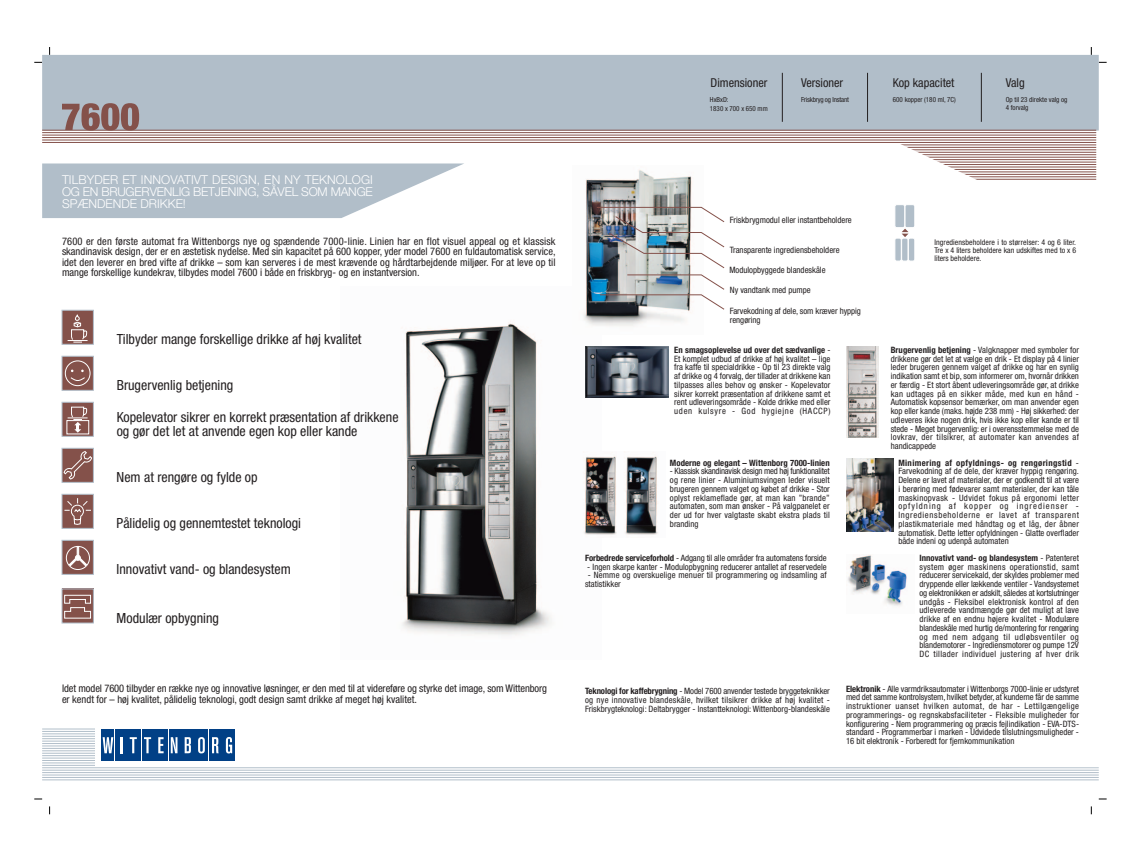
<style>
.page{position:relative;width:1141px;height:861px;background:#fff}
.page>*{position:absolute;margin:0;border:0;box-sizing:border-box;transform-origin:0 0}
.t1{font:condensed 14px/14px "Helvetica Neue";color:#231f20}
.t2{font:300 12.25px/12.2px "Helvetica Neue";letter-spacing:-.015em;color:#fff;text-align:justify}
.t3{font:condensed 12.25px "Helvetica Neue";color:#231f20}
.t4{font:condensed 10.5px/10.5px "Helvetica Neue";color:#231f20;text-align:justify}
.t5{font:condensed 8.75px/8.8px "Helvetica Neue";color:#231f20;text-align:justify}
.t6{font:700 condensed 8.75px "Helvetica Neue";letter-spacing:.005em;color:#231f20}
.t7{font:condensed 7.88px/7.9px "Helvetica Neue";color:#231f20;text-align:justify}
.t8{font:condensed 7px/9.5px "Helvetica Neue";color:#231f20}
.t9{font:condensed 7px "Helvetica Neue";letter-spacing:-.02em;color:#231f20}
.s1{font-weight:700}
</style>
<div class="page">
<img style="left:846px;top:346px;width:33px;height:92px">
<img style="left:402px;top:321px;width:200px;height:314px">
<img style="left:573px;top:180px;width:129px;height:154px">
<img style="left:846px;top:459px;width:47px;height:73px">
<img style="left:847px;top:555px;width:60px;height:52px">
<div style="left:42px;top:55px;width:1057px;height:76px;background:#b1bec9"></div>
<svg style="left:42px;top:728px;width:1057px;height:53px"></svg>
<div style="left:62px;top:448px;width:32px;height:35px;background:#84514a;border:1px solid #b1bec9"></div>
<svg style="left:63px;top:451px;width:30px;height:29px"></svg>
<svg style="left:62px;top:356px;width:32px;height:35px"></svg>
<div style="left:65px;top:361px;width:25px;height:25px;border:1px solid #fff;border-radius:50%"></div>
<svg style="left:70px;top:370px;width:16px;height:11px"></svg>
<svg style="left:62px;top:402px;width:32px;height:35px"></svg>
<svg style="left:66px;top:420px;width:23px;height:14px"></svg>
<svg style="left:67px;top:406px;width:21px;height:27px"></svg>
<div style="left:62px;top:310px;width:32px;height:35px;background:#84514a;border:1px solid #b1bec9"></div>
<svg style="left:67px;top:314px;width:21px;height:29px"></svg>
<div style="left:62px;top:540px;width:32px;height:35px;background:#84514a;border:1px solid #b1bec9"></div>
<div style="left:62px;top:589px;width:31px;height:34px;background:#84514a"></div>
<svg style="left:64px;top:594px;width:27px;height:25px"></svg>
<div style="left:62px;top:589px;width:32px;height:34px;border:1px solid #b1bec9"></div>
<div style="left:62px;top:494px;width:32px;height:35px;background:#84514a;border:1px solid #b1bec9"></div>
<svg style="left:68px;top:546px;width:20px;height:21px"></svg>
<div style="left:66px;top:546px;width:24px;height:24px;border:1px solid #fff;border-radius:50%"></div>
<svg style="left:64px;top:498px;width:27px;height:27px"></svg>
<svg style="left:42px;top:180px;width:385px;height:38px;background:#b9c5ce"></svg>
<svg style="left:42px;top:129px;width:1055px;height:51px"></svg>
<svg style="left:62px;top:103px;width:77px;height:28px"></svg>
<img style="left:596px;top:207px;width:129px;height:103px">
<img style="left:585px;top:346px;width:83px;height:51px">
<hr style="left:782px;top:73px;width:1px;height:49px;background:#231f20">
<hr style="left:867px;top:73px;width:1px;height:49px;background:#231f20">
<hr style="left:981px;top:73px;width:1px;height:49px;background:#231f20">
<svg style="left:902px;top:229px;width:7px;height:8px"></svg>
<div style="left:905px;top:204px;width:10px;height:24px;background:#b1bec9;border:1px solid #fff;border-radius:2px"></div>
<div style="left:895px;top:204px;width:10px;height:24px;background:#b1bec9;border:1px solid #fff;border-radius:2px"></div>
<div style="left:895px;top:238px;width:7px;height:23px;background:#b1bec9;border:1px solid #fff;border-radius:2px"></div>
<div style="left:901px;top:238px;width:7px;height:23px;background:#b1bec9;border:1px solid #fff;border-radius:2px"></div>
<div style="left:908px;top:238px;width:7px;height:23px;background:#b1bec9;border:1px solid #fff;border-radius:2px"></div>
<img style="left:576px;top:452px;width:41px;height:85px">
<img style="left:625px;top:456px;width:33px;height:79px">
<h2 class="t2" style="left:62px;top:174px;width:312px">TILBYDER ET INNOVATIVT DESIGN, EN NY TEKNOLOGI OG EN BRUGERVENLIG BETJENING, SÅVEL SOM MANGE SPÆNDENDE DRIKKE!</h2>
<p class="t4" style="left:62px;top:236px;width:495px">7600 er den første automat fra Wittenborgs nye og spændende 7000-linie. Linien har en flot visuel appeal og et klassisk skandinavisk design, der er en æstetisk nydelse. Med sin kapacitet på 600 kopper, yder model 7600 en fuldautomatisk service, idet den leverer en bred vifte af drikke – som kan serveres i de mest krævende og hårdtarbejdende miljøer. For at leve op til mange forskellige kundekrav, tilbydes model 7600 i både en friskbryg- og en instantversion.</p>
<h1 class="t1" style="left:117px;top:334px;width:246px">Tilbyder mange forskellige drikke af høj kvalitet</h1>
<h1 class="t1" style="left:117px;top:379px;width:118px">Brugervenlig betjening</h1>
<h1 class="t1" style="left:117px;top:411px;width:283px">Kopelevator sikrer en korrekt præsentation af drikkene og gør det let at anvende egen kop eller kande</h1>
<h1 class="t1" style="left:117px;top:472px;width:143px">Nem at rengøre og fylde op</h1>
<h1 class="t1" style="left:117px;top:517px;width:186px">Pålidelig og gennemtestet teknologi</h1>
<h1 class="t1" style="left:117px;top:564px;width:176px">Innovativt vand- og blandesystem</h1>
<h1 class="t1" style="left:117px;top:612px;width:104px">Modulær opbygning</h1>
<p class="t4" style="left:62px;top:684px;width:487px">Idet model 7600 tilbyder en række nye og innovative løsninger, er den med til at videreføre og styrke det image, som Wittenborg er kendt for – høj kvalitet, pålidelig teknologi, godt design samt drikke af meget høj kvalitet.</p>
<h2 class="t3" style="left:711px;top:78px;width:58px">Dimensioner</h2>
<p class="t8" style="left:710px;top:95px;width:59px">HxBxD:<br>1830 x 700 x 650 mm</p>
<h2 class="t3" style="left:801px;top:78px;width:44px">Versioner</h2>
<p class="t9" style="left:801px;top:97px;width:49px">Friskbryg og Instant</p>
<h2 class="t3" style="left:893px;top:78px;width:63px">Kop kapacitet</h2>
<p class="t8" style="left:893px;top:95px;width:65px">600 kopper (180 ml, 7C)</p>
<h2 class="t3" style="left:1006px;top:78px;width:21px">Valg</h2>
<p class="t8" style="left:1006px;top:95px;width:63px;line-height:8.8px">Op til 23 direkte valg og<br>4 forvalg</p>
<p class="t5" style="left:730px;top:217px;width:124px">Friskbrygmodul eller instantbeholdere</p>
<p class="t5" style="left:730px;top:246px;width:111px">Transparente ingrediensbeholdere</p>
<p class="t5" style="left:729px;top:266px;width:98px">Modulopbyggede blandeskåle</p>
<p class="t5" style="left:730px;top:287px;width:82px">Ny vandtank med pumpe</p>
<p class="t5" style="left:730px;top:307px;width:133px">Farvekodning af dele, som kræver hyppig rengøring</p>
<p class="t7" style="left:934px;top:239px;width:143px">Ingrediensbeholdere i to størrelser: 4 og 6 liter.<br>Tre x 4 liters beholdere kan udskiftes med to x 6 liters beholdere.</p>
<p class="t5" style="left:674px;top:346px;width:158px"><span class="s1">En smagsoplevelse ud over det sædvanlige</span> - Et komplet udbud af drikke af høj kvalitet – lige fra kaffe til specialdrikke - Op til 23 direkte valg af drikke og 4 forvalg, der tillader at drikkene kan tilpasses alles behov og ønsker - Kopelevator sikrer korrekt præsentation af drikkene samt et rent udleveringsområde - Kolde drikke med eller uden kulsyre - God hygiejne (HACCP)</p>
<p class="t5" style="left:891px;top:346px;width:190px"><span class="s1">Brugervenlig betjening</span> - Valgknapper med symboler for drikkene gør det let at vælge en drik - Et display på 4 linier leder brugeren gennem valget af drikke og har en synlig indikation samt et bip, som informerer om, hvornår drikken er færdig - Et stort åbent udleveringsområde gør, at drikke kan udtages på en sikker måde, med kun en hånd - Automatisk kopsensor bemærker, om man anvender egen kop eller kande (maks. højde 238 mm) - Høj sikkerhed: der udleveres ikke nogen drik, hvis ikke kop eller kande er til stede - Meget brugervenlig: er i overensstemmelse med de lovkrav, der tilsikrer, at automater kan anvendes af handicappede</p>
<p class="t6" style="left:670px;top:459px;width:161px">Moderne og elegant – Wittenborg 7000-linien</p>
<p class="t5" style="left:670px;top:468px;width:161px">- Klassisk skandinavisk design med høj funktionalitet og rene linier - Aluminiumsvingen leder visuelt brugeren gennem valget og købet af drikke - Stor oplyst reklameflade gør, at man kan ”brande” automaten, som man ønsker - På valgpanelet er der ud for hver valgtaste skabt ekstra plads til branding</p>
<p class="t5" style="left:898px;top:459px;width:182px"><span class="s1">Minimering af opfyldnings- og rengøringstid</span> - Farvekodning af de dele, der kræver hyppig rengøring.<br>Delene er lavet af materialer, der er godkendt til at være i berøring med fødevarer samt materialer, der kan tåle maskinopvask - Udvidet fokus på ergonomi letter opfyldning af kopper og ingredienser - Ingrediensbeholderne er lavet af transparent plastikmateriale med håndtag og et låg, der åbner automatisk. Dette letter opfyldningen - Glatte overflader både indeni og udenpå automaten</p>
<p class="t5" style="left:585px;top:554px;width:243px"><span class="s1">Forbedrede serviceforhold</span> - Adgang til alle områder fra automatens forside</p>
<p class="t5" style="left:587px;top:563px;width:241px">- Ingen skarpe kanter - Modulopbygning reducerer antallet af reservedele</p>
<p class="t5" style="left:585px;top:572px;width:243px;text-indent:3px">- Nemme og overskuelige menuer til programmering og indsamling af statistikker</p>
<p class="t5" style="left:919px;top:554px;width:161px"><span class="s1">Innovativt vand- og blandesystem</span> - Patenteret system øger maskinens operationstid, samt reducerer servicekald, der skyldes problemer med dryppende eller lækkende ventiler - Vandsystemet og elektronikken er adskilt, således at kortslutninger undgås - Fleksibel elektronisk kontrol af den udleverede vandmængde gør det muligt at lave drikke af en endnu højere kvalitet - Modulære blandeskåle med hurtig de/montering for rengøring og med nem adgang til udløbsventiler og blandemotorer - Ingrediensmotorer og pumpe 12V DC tillader individuel justering af hver drik</p>
<p class="t5" style="left:585px;top:687px;width:246px"><span class="s1">Teknologi for kaffebrygning</span> - Model 7600 anvender testede bryggeteknikker og nye innovative blandeskåle, hvilket tilsikrer drikke af høj kvalitet - Friskbrygteknologi: Deltabrygger - Instantteknologi: Wittenborg-blandeskåle</p>
<p class="t5" style="left:846px;top:685px;width:235px"><span class="s1">Elektronik</span> - Alle varmdriksautomater i Wittenborgs 7000-linie er udstyret med det samme kontrolsystem, hvilket betyder, at kunderne får de samme instruktioner uanset hvilken automat, de har - Lettilgængelige programmerings- og regnskabsfaciliteter - Fleksible muligheder for konfigurering - Nem programmering og præcis fejlindikation - EVA-DTS&shy;standard - Programmerbar i marken - Udvidede tilslutningsmuligheder - 16 bit elektronik - Forberedt for fjernkommunikation</p>
</div>
